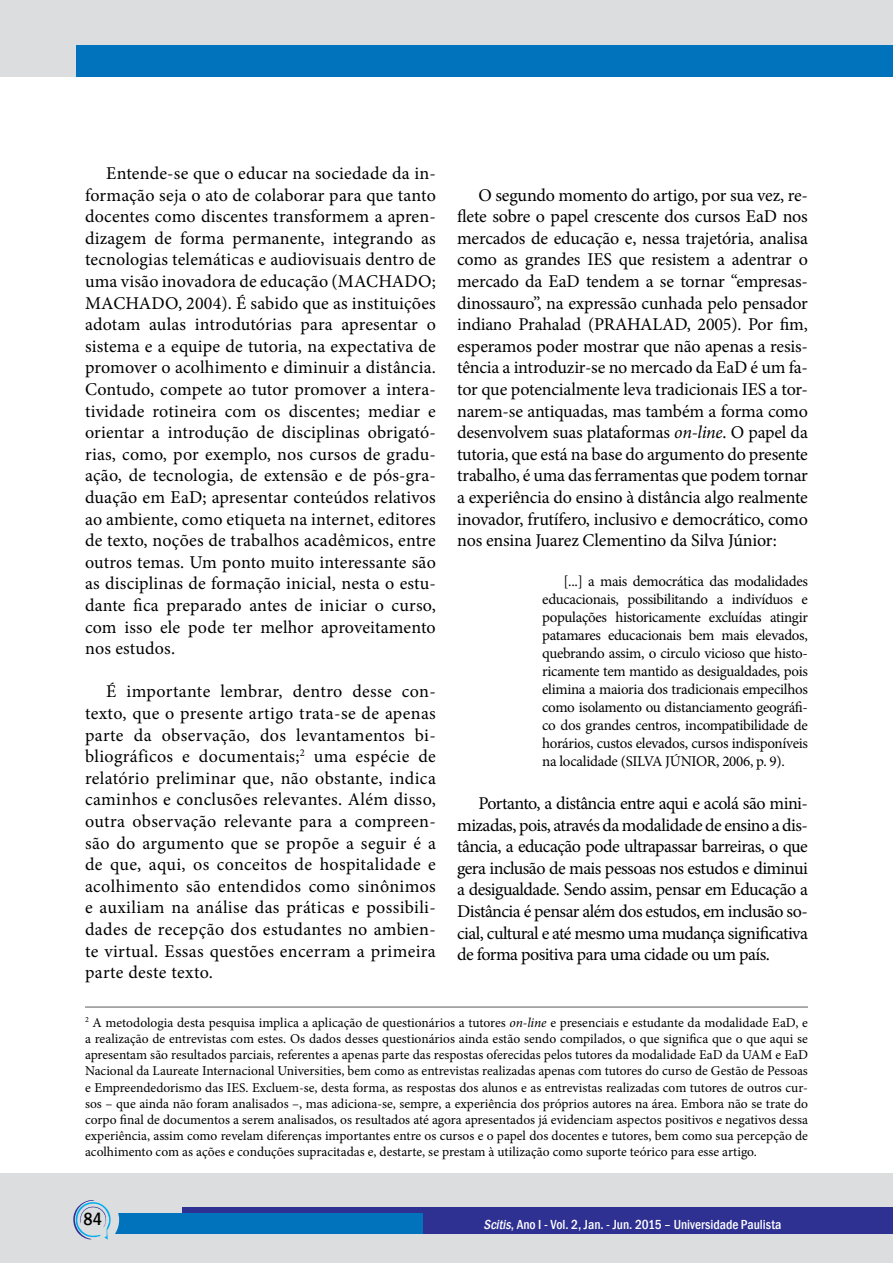
<style>
.page{position:relative;width:893px;height:1263px;background:#fff}
.page>*{position:absolute;margin:0;border:0;box-sizing:border-box;transform-origin:0 0}
.t1{font:18px/21.6px "Minion Pro";letter-spacing:-.005em;color:#000;text-align:justify}
.t2{font:500 condensed 18px "Franklin Gothic";color:#000}
.t3{font:15px/18px "Minion Pro";letter-spacing:-.02em;color:#000;text-align:justify}
.t4{font:13.5px/16.2px "Minion Pro";color:#000;text-align:justify}
.t5{font:500 condensed 13.5px "Franklin Gothic";color:#fff}
.s1{font-style:italic}
</style>
<div class="page">
<div style="left:0;top:0;width:893px;height:77px;background:#dcddde"></div>
<div style="left:77px;top:45px;width:816px;height:32px;background:#0073bc"></div>
<div style="left:0;top:1174px;width:893px;height:89px;background:#dcddde"></div>
<div style="left:182px;top:1208px;width:711px;height:26px;background:#2e3092"></div>
<div style="left:115px;top:1214px;width:308px;height:20px;background:#0073bc"></div>
<svg style="left:73px;top:1200px;width:46px;height:40px"></svg>
<hr style="left:85px;top:1006px;width:723px;height:2px;background:#939191">
<p class="t1" style="left:85px;top:162px;width:352px;text-indent:21px">Entende-se que o educar na sociedade da in&shy;formação seja o ato de colaborar para que tanto docentes como discentes transformem a apren&shy;dizagem de forma permanente, integrando as tecnologias telemáticas e audiovisuais dentro de uma visão inovadora de educação (MACHADO; MACHADO, 2004). É sabido que as instituições adotam aulas introdutórias para apresentar o sistema e a equipe de tutoria, na expectativa de promover o acolhimento e diminuir a distância.<br>Contudo, compete ao tutor promover a intera&shy;tividade rotineira com os discentes; mediar e orientar a introdução de disciplinas obrigató&shy;rias, como, por exemplo, nos cursos de gradu&shy;ação, de tecnologia, de extensão e de pós-gra&shy;duação em EaD; apresentar conteúdos relativos ao ambiente, como etiqueta na internet, editores de texto, noções de trabalhos acadêmicos, entre outros temas. Um ponto muito interessante são as disciplinas de formação inicial, nesta o estu&shy;dante fica preparado antes de iniciar o curso, com isso ele pode ter melhor aproveitamento nos estudos.</p>
<p class="t1" style="left:85px;top:681px;width:352px;text-indent:21px">É importante lembrar, dentro desse con&shy;texto, que o presente artigo trata-se de apenas parte da observação, dos levantamentos bi&shy;bliográficos e documentais;<sup>2</sup> uma espécie de relatório preliminar que, não obstante, indica caminhos e conclusões relevantes. Além disso, outra observação relevante para a compreen&shy;são do argumento que se propõe a seguir é a de que, aqui, os conceitos de hospitalidade e acolhimento são entendidos como sinônimos e auxiliam na análise das práticas e possibili&shy;dades de recepção dos estudantes no ambien&shy;te virtual. Essas questões encerram a primeira parte deste texto.</p>
<p class="t1" style="left:457px;top:184px;width:352px;text-indent:21px">O segundo momento do artigo, por sua vez, re&shy;flete sobre o papel crescente dos cursos EaD nos mercados de educação e, nessa trajetória, analisa como as grandes IES que resistem a adentrar o mercado da EaD tendem a se tornar “empresas&shy;dinossauro”, na expressão cunhada pelo pensador indiano Prahalad (PRAHALAD, 2005). Por fim, esperamos poder mostrar que não apenas a resis&shy;tência a introduzir-se no mercado da EaD é um fa&shy;tor que potencialmente leva tradicionais IES a tor&shy;narem-se antiquadas, mas também a forma como desenvolvem suas plataformas <span class="s1">on-line</span>. O papel da tutoria, que está na base do argumento do presente trabalho, é uma das ferramentas que podem tornar a experiência do ensino à distância algo realmente inovador, frutífero, inclusivo e democrático, como nos ensina Juarez Clementino da Silva Júnior:</p>
<p class="t3" style="left:542px;top:572px;width:267px;text-indent:21px">[...] a mais democrática das modalidades educacionais, possibilitando a indivíduos e populações historicamente excluídas atingir patamares educacionais bem mais elevados, quebrando assim, o circulo vicioso que histo&shy;ricamente tem mantido as desigualdades, pois elimina a maioria dos tradicionais empecilhos como isolamento ou distanciamento geográfi&shy;co dos grandes centros, incompatibilidade de horários, custos elevados, cursos indisponíveis na localidade (SILVA JÚNIOR, 2006, p. 9).</p>
<p class="t1" style="left:457px;top:792px;width:352px;text-indent:21px">Portanto, a distância entre aqui e acolá são mini&shy;mizadas, pois, através da modalidade de ensino a dis&shy;tância, a educação pode ultrapassar barreiras, o que gera inclusão de mais pessoas nos estudos e diminui a desigualdade. Sendo assim, pensar em Educação a Distância é pensar além dos estudos, em inclusão so&shy;cial, cultural e até mesmo uma mudança significativa de forma positiva para uma cidade ou um país.</p>
<p class="t4" style="left:85px;top:1014px;width:724px"><sup>2</sup> A metodologia desta pesquisa implica a aplicação de questionários a tutores <span class="s1">on-line</span> e presenciais e estudante da modalidade EaD, e a realização de entrevistas com estes. Os dados desses questionários ainda estão sendo compilados, o que significa que o que aqui se apresentam são resultados parciais, referentes a apenas parte das respostas oferecidas pelos tutores da modalidade EaD da UAM e EaD Nacional da Laureate Internacional Universities, bem como as entrevistas realizadas apenas com tutores do curso de Gestão de Pessoas e Empreendedorismo das IES. Excluem-se, desta forma, as respostas dos alunos e as entrevistas realizadas com tutores de outros cur&shy;sos – que ainda não foram analisados –, mas adiciona-se, sempre, a experiência dos próprios autores na área. Embora não se trate do corpo final de documentos a serem analisados, os resultados até agora apresentados já evidenciam aspectos positivos e negativos dessa experiência, assim como revelam diferenças importantes entre os cursos e o papel dos docentes e tutores, bem como sua percepção de acolhimento com as ações e conduções supracitadas e, destarte, se prestam à utilização como suporte teórico para esse artigo.</p>
<p class="t2" style="left:83px;top:1207px;width:20px">84</p>
<p class="t5" style="left:484px;top:1215px;width:299px"><span class="s1">Scitis</span>, Ano I - Vol. 2, Jan. - Jun. 2015 – Universidade Paulista</p>
</div>
